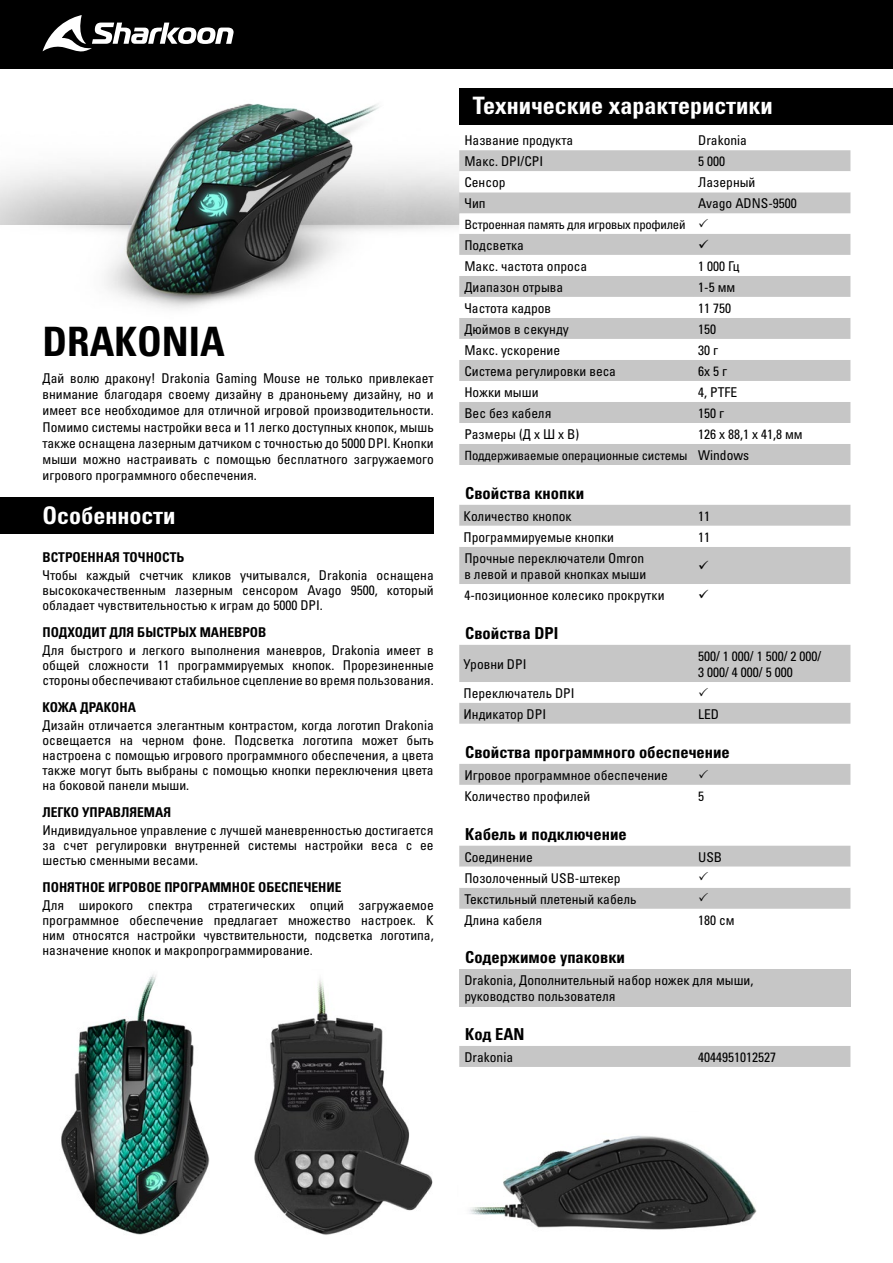
<style>
.page{position:relative;width:893px;height:1263px;background:#fff}
.page>*{position:absolute;margin:0;border:0;box-sizing:border-box;transform-origin:0 0}
.t1{font:40.5px "Univers LTCYR 67 Bold Cond";color:#000}
.t2{font:24px "Univers LTCYR 67 Bold Cond";color:#fff}
.t3{font:16.5px "Univers LTCYR 67 Bold Cond";color:#000}
.t4{font:condensed 13.5px/15px "Univers LTCYR 57";color:#000;text-align:justify}
.t5{font:13.5px "Univers LTCYR 67 Bold Cond";color:#000}
.t6{font:condensed 12.75px "Univers LTCYR 57";letter-spacing:-.02em;color:#000}
.s1{font-size:13.5px}
</style>
<div class="page">
<div style="left:0;top:0;width:893px;height:69px;background:#000"></div>
<svg style="left:43px;top:15px;width:191px;height:37px"></svg>
<img style="left:0;top:103px;width:459px;height:206px">
<div style="left:0;top:497px;width:434px;height:37px;background:#000"></div>
<div style="left:459px;top:88px;width:434px;height:37px;background:#000"></div>
<img style="left:470px;top:1135px;width:287px;height:95px">
<img style="left:61px;top:974px;width:149px;height:261px">
<img style="left:254px;top:979px;width:179px;height:256px">
<div style="left:459px;top:444px;width:391px;height:21px;background:#c6c6c6"></div>
<div style="left:459px;top:248px;width:391px;height:7px;background:#c6c6c6"></div>
<svg style="left:459px;top:276px;width:391px;height:147px;fill:#c6c6c6"></svg>
<div style="left:459px;top:969px;width:391px;height:37px;background:#c6c6c6"></div>
<div style="left:459px;top:1046px;width:391px;height:21px;background:#c6c6c6"></div>
<svg style="left:459px;top:645px;width:391px;height:79px"></svg>
<div style="left:459px;top:764px;width:391px;height:21px;background:#c6c6c6"></div>
<svg style="left:459px;top:846px;width:391px;height:63px"></svg>
<svg style="left:459px;top:150px;width:391px;height:98px"></svg>
<svg style="left:459px;top:505px;width:391px;height:79px"></svg>
<h1 class="t1" style="left:43px;top:316px;width:184px">DRAKONIA</h1>
<p class="t4" style="left:43px;top:370px;width:393px;line-height:16.2px">Дай волю дракону! Drakonia Gaming Mouse не только привлекает внимание благодаря своему дизайну в драноньему дизайну, но и имеет все необходимое для отличной игровой производительности.<br>Помимо системы настройки веса и 11 легко доступных кнопок, мышь также оснащена лазерным датчиком с точностью до 5000 DPI. Кнопки мыши можно настраивать с помощью бесплатного загружаемого игрового программного обеспечения.</p>
<h2 class="t2" style="left:43px;top:501px;width:134px">Особенности</h2>
<p class="t5" style="left:43px;top:549px;width:143px">ВСТРОЕННАЯ ТОЧНОСТЬ</p>
<p class="t4" style="left:43px;top:568px;width:393px">Чтобы каждый счетчик кликов учитывался, Drakonia оснащена высококачественным лазерным сенсором Avago 9500, который обладает чувствительностью к играм до 5000 DPI.</p>
<p class="t5" style="left:43px;top:624px;width:225px">ПОДХОДИТ ДЛЯ БЫСТРЫХ МАНЕВРОВ</p>
<p class="t4" style="left:43px;top:643px;width:393px">Для быстрого и легкого выполнения маневров, Drakonia имеет в общей сложности 11 программируемых кнопок. Прорезиненные стороны обеспечивают стабильное сцепление во время пользования.</p>
<p class="t5" style="left:43px;top:699px;width:95px">КОЖА ДРАКОНА</p>
<p class="t4" style="left:43px;top:717px;width:393px">Дизайн отличается элегантным контрастом, когда логотип Drakonia освещается на черном фоне. Подсветка логотипа может быть настроена с помощью игрового программного обеспечения, а цвета также могут быть выбраны с помощью кнопки переключения цвета на боковой панели мыши.</p>
<p class="t5" style="left:43px;top:804px;width:130px">ЛЕГКО УПРАВЛЯЕМАЯ</p>
<p class="t4" style="left:43px;top:822px;width:393px">Индивидуальное управление с лучшей маневренностью достигается за счет регулировки внутренней системы настройки веса с ее шестью сменными весами.</p>
<p class="t5" style="left:43px;top:879px;width:301px">ПОНЯТНОЕ ИГРОВОЕ ПРОГРАММНОЕ ОБЕСПЕЧЕНИЕ</p>
<p class="t4" style="left:43px;top:897px;width:393px">Для широкого спектра стратегических опций загружаемое программное обеспечение предлагает множество настроек. К ним относятся настройки чувствительности, подсветка логотипа, назначение кнопок и макропрограммирование.</p>
<h2 class="t2" style="left:473px;top:91px;width:302px">Технические xарактеристики</h2>
<p class="t4" style="left:464px;top:133px;width:110px">Название продукта</p>
<p class="t4" style="left:698px;top:133px;width:50px">Drakonia</p>
<p class="t4" style="left:464px;top:154px;width:80px">Макс. DPI/СPI</p>
<p class="t4" style="left:698px;top:154px;width:28px">5 000</p>
<p class="t4" style="left:464px;top:175px;width:43px">Сенсор</p>
<p class="t4" style="left:698px;top:175px;width:59px">Лазерный</p>
<p class="t4" style="left:464px;top:196px;width:23px">Чип</p>
<p class="t4" style="left:698px;top:196px;width:100px">Avago ADNS-9500</p>
<p class="t6" style="left:464px;top:216px;width:223px">Встроенная память для игровых профилей</p>
<p class="t4" style="left:464px;top:237px;width:61px">Подсветка</p>
<p class="t4" style="left:464px;top:258px;width:124px">Макс. частота опроса</p>
<p class="t4" style="left:698px;top:258px;width:43px">1 000 Гц</p>
<p class="t4" style="left:464px;top:279px;width:100px">Диапазон отрыва</p>
<p class="t4" style="left:698px;top:279px;width:39px">1-5 мм</p>
<p class="t4" style="left:464px;top:300px;width:88px">Частота кадров</p>
<p class="t4" style="left:698px;top:300px;width:34px">11 750</p>
<p class="t4" style="left:464px;top:321px;width:106px">Дюймов в секунду</p>
<p class="t4" style="left:698px;top:321px;width:19px">150</p>
<p class="t4" style="left:464px;top:342px;width:97px">Макс. ускорение</p>
<p class="t4" style="left:698px;top:342px;width:21px">30 г</p>
<p class="t4" style="left:464px;top:363px;width:153px">Система регулировки веса</p>
<p class="t4" style="left:698px;top:363px;width:30px">6x 5 г</p>
<p class="t4" style="left:464px;top:384px;width:76px">Ножки мыши</p>
<p class="t4" style="left:698px;top:384px;width:40px">4, PTFE</p>
<p class="t4" style="left:464px;top:405px;width:89px">Вес без кабеля</p>
<p class="t4" style="left:698px;top:405px;width:27px">150 г</p>
<p class="t4" style="left:464px;top:426px;width:116px">Размеры (Д x Ш x В)</p>
<p class="t4" style="left:698px;top:426px;width:106px">126 x 88,1 x 41,8 мм</p>
<p class="t6" style="left:464px;top:447px;width:286px">Поддерживаемые операционные системы <span class="s1">Windows</span></p>
<p class="t3" style="left:465px;top:483px;width:120px">Свойства кнопки</p>
<p class="t4" style="left:463px;top:508px;width:110px">Количество кнопок</p>
<p class="t4" style="left:698px;top:508px;width:13px">11</p>
<p class="t4" style="left:463px;top:529px;width:152px">Программируемые кнопки</p>
<p class="t4" style="left:698px;top:529px;width:13px">11</p>
<p class="t4" style="left:464px;top:549px;width:183px;line-height:16.2px">Прочные переключатели Omron в левой и правой кнопках мыши</p>
<p class="t4" style="left:464px;top:587px;width:202px">4-позиционное колесико прокрутки</p>
<p class="t3" style="left:465px;top:623px;width:94px">Свойства DPI</p>
<p class="t4" style="left:463px;top:656px;width:64px">Уровни DPI</p>
<p class="t4" style="left:698px;top:647px;width:124px;line-height:16.2px">500/ 1 000/ 1 500/ 2 000/<br>3 000/ 4 000/ 5 000</p>
<p class="t4" style="left:463px;top:682px;width:113px;line-height:20.9px">Переключатель DPI<br>Индикатор DPI</p>
<p class="t4" style="left:698px;top:706px;width:22px">LED</p>
<p class="t3" style="left:465px;top:742px;width:266px">Свойства программного обеспечение</p>
<p class="t4" style="left:464px;top:764px;width:205px;line-height:21px">Игровое программное обеспечение<br>Количество профилей</p>
<p class="t4" style="left:698px;top:788px;width:7px">5</p>
<p class="t3" style="left:465px;top:823px;width:163px">Кабель и подключение</p>
<p class="t4" style="left:464px;top:849px;width:70px">Соединение</p>
<p class="t4" style="left:698px;top:849px;width:26px">USB</p>
<p class="t4" style="left:464px;top:867px;width:174px;line-height:21px;text-align:left">Позолоченный USB-штекер<br>Текстильный плетеный кабель<br>Длина кабеля</p>
<p class="t4" style="left:698px;top:912px;width:38px">180 см</p>
<p class="t3" style="left:465px;top:947px;width:161px">Содержимое упаковки</p>
<p class="t4" style="left:464px;top:972px;width:291px;line-height:16.2px">Drakonia, Дополнительный набор ножек для мыши, руководство пользователя</p>
<p class="t3" style="left:465px;top:1024px;width:61px">Код EAN</p>
<p class="t4" style="left:464px;top:1049px;width:50px">Drakonia</p>
<p class="t4" style="left:698px;top:1049px;width:79px">4044951012527</p>
</div>
